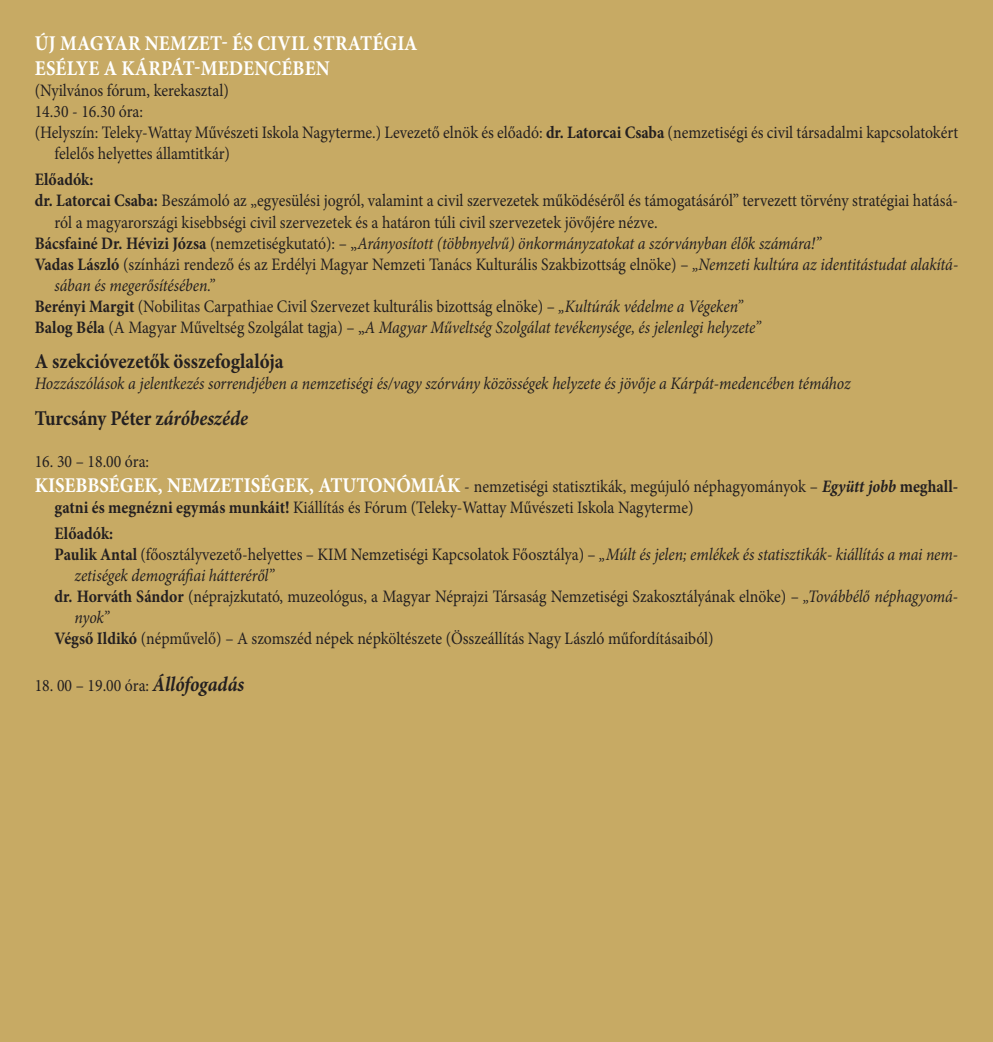
<style>
.page{position:relative;width:993px;height:1042px;background:#fff}
.page>*{position:absolute;margin:0;border:0;box-sizing:border-box;transform-origin:0 0}
.t1{font:700 21px/25.2px "Minion Pro";letter-spacing:.01em;color:#fff;scale:.9 1}
.t2{font:700 21px "Minion Pro";color:#231f20;scale:.9 1}
.t3{font:17.5px/25.2px "Minion Pro";color:#231f20;scale:.9 1}
.t4{font:italic 17.5px "Minion Pro";letter-spacing:-.005em;color:#231f20;scale:.9 1}
.t5{font:700 17.5px "Minion Pro";letter-spacing:.005em;color:#231f20;scale:.9 1}
.s1{font-weight:700}
.s2{font-weight:700;font-style:normal}
.s3{font-style:normal}
.s4{font-style:italic}
.s5{font-weight:700;font-size:21px;color:#fff}
.s6{font-weight:700;font-style:italic}
.s7{font-weight:700;font-style:italic;font-size:21px}
</style>
<div class="page">
<div style="left:0;top:0;width:992px;height:1042px;background:#c7aa64"></div>
<p class="t1" style="left:35px;top:33px;width:426px">ÚJ MAGYAR NEMZET- ÉS CIVIL STRATÉGIA<br>ESÉLYE A KÁRPÁT-MEDENCÉBEN</p>
<p class="t3" style="left:35px;top:80px;width:217px">(Nyilvános fórum, kerekasztal)</p>
<p class="t3" style="left:35px;top:101px;width:122px">14.30 - 16.30 óra:</p>
<p class="t3" style="left:35px;top:122px;width:1027px">(Helyszín: Teleky-Wattay Művészeti Iskola Nagyterme.) Levezető elnök és előadó: <span class="s1">dr. Latorcai Csaba</span> (nemzetiségi és civil társadalmi kapcsolatokért</p>
<p class="t3" style="left:55px;top:143px;width:196px">felelős helyettes államtitkár)</p>
<p class="t5" style="left:35px;top:173px;width:67px">Előadók:</p>
<p class="t3" style="left:35px;top:190px;width:1027px"><span class="s1">dr. Latorcai Csaba:</span> Beszámoló az „egyesülési jogról, valamint a civil szervezetek működéséről és támogatásáról” tervezett törvény stratégiai hatásá-</p>
<p class="t3" style="left:55px;top:211px;width:671px">ról a magyarországi kisebbségi civil szervezetek és a határon túli civil szervezetek jövőjére nézve.</p>
<p class="t4" style="left:35px;top:236px;width:875px"><span class="s2">Bácsfainé Dr. Hévizi Józsa</span> <span class="s3">(nemzetiségkutató): – „</span>Arányosított (többnyelvű) önkormányzatokat a szórványban élők számára!”</p>
<p class="t3" style="left:35px;top:253px;width:1027px"><span class="s1">Vadas László</span> (színházi rendező és az Erdélyi Magyar Nemzeti Tanács Kulturális Szakbizottság elnöke) – <span class="s4">„Nemzeti kultúra az identitástudat alakítá-</span></p>
<p class="t4" style="left:55px;top:278px;width:179px">sában és megerősítésében.”</p>
<p class="t3" style="left:35px;top:295px;width:788px"><span class="s1">Berényi Margit</span> (Nobilitas Carpathiae Civil Szervezet kulturális bizottság elnöke) – <span class="s4">„Kultúrák védelme a Végeken”</span></p>
<p class="t4" style="left:35px;top:320px;width:807px"><span class="s2">Balog Béla</span> <span class="s3">(A Magyar Műveltség Szolgálat tagja) – „</span>A Magyar Műveltség Szolgálat tevékenysége, és jelenlegi helyzete”</p>
<p class="t2" style="left:35px;top:353px;width:278px">A szekcióvezetők összefoglalója</p>
<p class="t4" style="left:35px;top:377px;width:907px">Hozzászólások a jelentkezés sorrendjében a nemzetiségi és/vagy szórvány közösségek helyzete és jövője a Kárpát-medencében témához</p>
<p class="t2" style="left:35px;top:410px;width:238px">Turcsány Péter z<span class="s4">áróbeszéde</span></p>
<p class="t3" style="left:35px;top:450px;width:1027px">16. 30 – 18.00 óra:<br><span class="s5">KISEBBSÉGEK, NEMZETISÉGEK, ATUTONÓMIÁK</span> - nemzetiségi statisztikák, megújuló néphagyományok – <span class="s6">Együtt jobb</span> <span class="s1">meghall-</span></p>
<p class="t3" style="left:55px;top:496px;width:711px;line-height:26.2px"><span class="s1">gatni és megnézni egymás munkáit!</span> Kiállítás és Fórum (Teleky-Wattay Művészeti Iskola Nagyterme)<br><span class="s1">Előadók:</span></p>
<p class="t3" style="left:55px;top:544px;width:1005px"><span class="s1">Paulik Antal</span> (főosztályvezető-helyettes – KIM Nemzetiségi Kapcsolatok Főosztálya) – <span class="s4">„Múlt és jelen; emlékek és statisztikák- kiállítás a mai nem-</span></p>
<p class="t4" style="left:74px;top:569px;width:223px">zetiségek demográfiai hátteréről”</p>
<p class="t3" style="left:55px;top:586px;width:1005px"><span class="s1">dr. Horváth Sándor</span> (néprajzkutató, muzeológus, a Magyar Néprajzi Társaság Nemzetiségi Szakosztályának elnöke) – <span class="s4">„Továbbélő néphagyomá-</span></p>
<p class="t4" style="left:74px;top:611px;width:40px">nyok”</p>
<p class="t3" style="left:55px;top:628px;width:733px"><span class="s1">Végső Ildikó</span> (népművelő) – A szomszéd népek népköltészete (Összeállítás Nagy László műfordításaiból)</p>
<p class="t3" style="left:35px;top:674px;width:234px">18. 00 – 19.00 óra: <span class="s7">Állófogadás</span></p>
</div>
